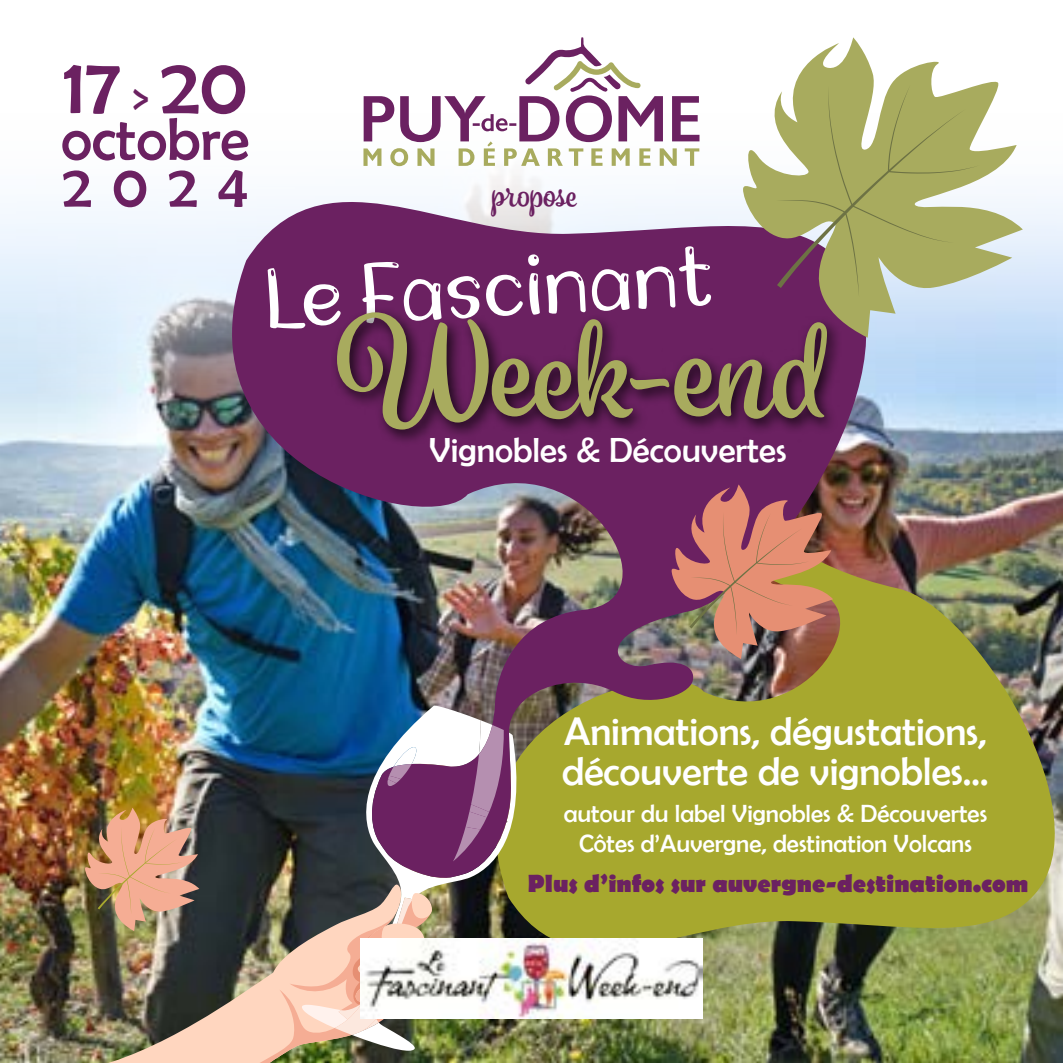
<style>
.page{position:relative;width:1063px;height:1063px;background:#fff}
.page>*{position:absolute;margin:0;border:0;box-sizing:border-box;transform-origin:0 0}
.t1{font:700 137.75px "Spumante";color:#a8ab5e}
.t2{font:83.75px "a Arbei Berry";color:#fff}
.t3{font:80px "Berlin Sans FB";color:#6b2161}
.t4{font:60px/46.8px "Berlin Sans FB";color:#6b2161}
.t5{font:40px/40px "Berlin Sans FB";color:#fff}
.t6{font:35px "Berlin Sans FB";color:#fff}
.t7{font:700 35px "Spumante";color:#6b2161}
.t8{font:25px/30px "Berlin Sans FB";color:#fff;text-align:center}
.t9{font:700 25px "Berlin Sans FB";color:#6b2161}
.s1{font-size:46.75px}
</style>
<div class="page">
<img style="left:0;top:196px;width:1063px;height:867px">
<img style="left:520px;top:446px;width:543px;height:554px">
<img style="left:6px;top:882px;width:79px;height:181px">
<img style="left:169px;top:166px;width:756px;height:682px">
<svg style="left:743px;top:37px;width:280px;height:301px"></svg>
<svg style="left:776px;top:85px;width:204px;height:212px;background:#abab71"></svg>
<img style="left:671px;top:484px;width:162px;height:175px">
<img style="left:85px;top:706px;width:435px;height:357px">
<div style="left:331px;top:306px;width:510px;height:140px;background:#000;opacity:.75"></div>
<svg style="left:363px;top:37px;width:337px;height:129px"></svg>
<img style="left:360px;top:939px;width:343px;height:80px">
<h3 class="t3" style="left:63px;top:41px;width:186px">17 <span class="s1">&gt;</span> 20</h3>
<h3 class="t4" style="left:61px;top:116px;width:190px">octobre<br>2024</h3>
<h3 class="t7" style="left:493px;top:173px;width:88px">propose</h3>
<h2 class="t2" style="left:263px;top:263px;width:450px;rotate:-3deg">Le Fascinant</h2>
<h1 class="t1" style="left:337px;top:288px;width:492px">Week-end</h1>
<h3 class="t6" style="left:429px;top:431px;width:359px">Vignobles &amp; Découvertes</h3>
<h3 class="t5" style="left:562px;top:711px;width:428px">Animations, dégustations, découverte de vignobles…</h3>
<p class="t8" style="left:564px;top:798px;width:425px">autour du label Vignobles &amp; Découvertes<br>Côtes d’Auvergne, destination Volcans</p>
<p class="t9" style="left:528px;top:869px;width:502px">Plus d’infos sur auvergne-destination.com</p>
</div>
